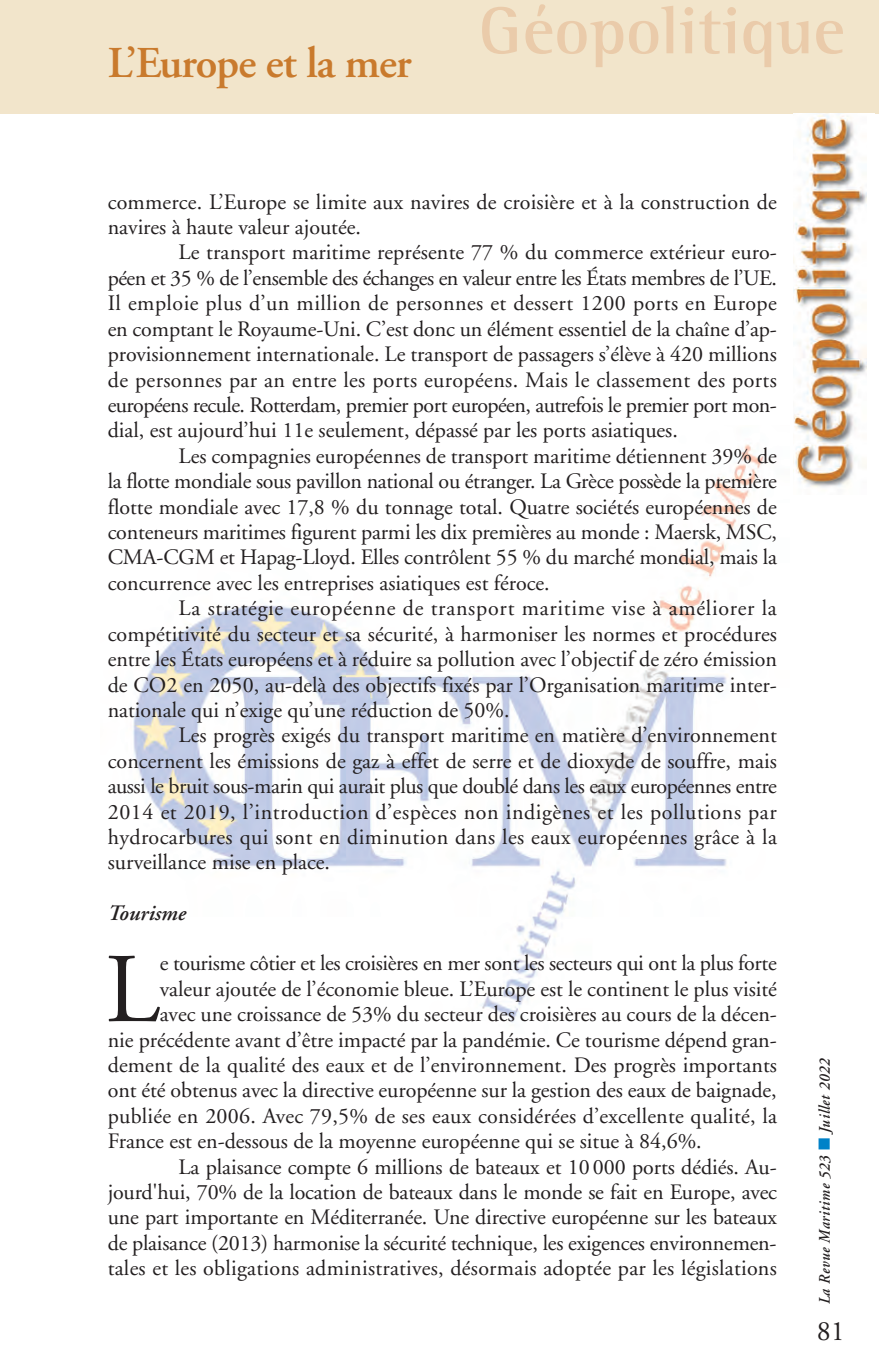
<style>
.page{position:relative;width:879px;height:1361px;background:#fff}
.page>*{position:absolute;margin:0;border:0;box-sizing:border-box;transform-origin:0 0}
.t1{font:98.6px "Adobe Garamond";color:#231f20}
.t2{font:700 68px "Rotis Semi Serif";color:#eacbaa}
.t3{font:600 44px "Adobe Garamond";letter-spacing:-.02em;color:#c97a2d}
.t4{font:28px "Adobe Garamond";color:#231f20}
.t5{font:22px/25.4px "Adobe Garamond";color:#231f20;text-align:justify}
.t6{font:22px "Adobe Garamond";letter-spacing:-.02em;color:#231f20}
.t7{font:italic 600 22px "Adobe Garamond";color:#231f20}
.t8{font:italic 600 16px "Adobe Garamond";letter-spacing:.045em;color:#231f20;scale:.9 1}
.s1{color:#0082c8}
</style>
<div class="page">
<img style="left:133px;top:444px;width:631px;height:579px">
<img style="left:794px;top:113px;width:73px;height:374px">
<div style="left:0;top:0;width:23px;height:113px;background:#f2e5cb"></div>
<h3 class="t3" style="left:108px;top:46px;width:305px">L’Europe et la mer</h3>
<h2 class="t2" style="left:479px;top:8px;width:368px">Géopolitique</h2>
<p class="t5" style="left:108px;top:191px;width:670px">commerce. L’Europe se limite aux navires de croisière et à la construction de navires à haute valeur ajoutée.</p>
<p class="t5" style="left:108px;top:242px;width:671px;text-indent:71px">Le transport maritime représente 77 % du commerce extérieur euro&shy;péen et 35 % de l’ensemble des échanges en valeur entre les États membres de l’UE.<br>Il emploie plus d’un million de personnes et dessert 1200 ports en Europe en comptant le Royaume-Uni. C’est donc un élément essentiel de la chaîne d’ap&shy;provisionnement internationale. Le transport de passagers s’élève à 420 millions de personnes par an entre les ports européens. Mais le classement des ports européens recule. Rotterdam, premier port européen, autrefois le premier port mon&shy;dial, est aujourd’hui 11e seulement, dépassé par les ports asiatiques.</p>
<p class="t5" style="left:108px;top:445px;width:671px;text-indent:71px">Les compagnies européennes de transport maritime détiennent 39% de la flotte mondiale sous pavillon national ou étranger. La Grèce possède la première flotte mondiale avec 17,8 % du tonnage total. Quatre sociétés européennes de conteneurs maritimes figurent parmi les dix premières au monde : Maersk, MSC, CMA-CGM et Hapag-Lloyd. Elles contrôlent 55 % du marché mondial, mais la concurrence avec les entreprises asiatiques est féroce.</p>
<p class="t5" style="left:108px;top:597px;width:670px;text-indent:71px">La stratégie européenne de transport maritime vise à améliorer la compétitivité du secteur et sa sécurité, à harmoniser les normes et procédures entre les États européens et à réduire sa pollution avec l’objectif de zéro émission de CO2 en 2050, au-delà des objectifs fixés par l’Organisation maritime inter&shy;nationale qui n’exige qu’une réduction de 50%.</p>
<p class="t5" style="left:108px;top:724px;width:670px;text-indent:71px">Les progrès exigés du transport maritime en matière d’environnement concernent les émissions de gaz à effet de serre et de dioxyde de souffre, mais aussi le bruit sous-marin qui aurait plus que doublé dans les eaux européennes entre 2014 et 2019, l’introduction d’espèces non indigènes et les pollutions par hydrocarbures qui sont en diminution dans les eaux européennes grâce à la surveillance mise en place.</p>
<p class="t7" style="left:108px;top:904px;width:80px">Tourisme</p>
<h1 class="t1" style="left:105px;top:950px;width:56px">L</h1>
<p class="t6" style="left:160px;top:954px;width:618px">e tourisme côtier et les croisières en mer sont les secteurs qui ont la plus forte</p>
<p class="t5" style="left:160px;top:978px;width:618px">valeur ajoutée de l’économie bleue. L’Europe est le continent le plus visité</p>
<p class="t5" style="left:160px;top:1003px;width:618px">avec une croissance de 53% du secteur des croisières au cours de la décen-</p>
<p class="t5" style="left:108px;top:1028px;width:670px">nie précédente avant d’être impacté par la pandémie. Ce tourisme dépend gran-</p>
<p class="t5" style="left:108px;top:1054px;width:671px">dement de la qualité des eaux et de l’environnement. Des progrès importants</p>
<p class="t5" style="left:108px;top:1079px;width:670px">ont été obtenus avec la directive européenne sur la gestion des eaux de baignade,</p>
<p class="t5" style="left:108px;top:1105px;width:670px">publiée en 2006. Avec 79,5% de ses eaux considérées d’excellente qualité, la</p>
<p class="t5" style="left:108px;top:1130px;width:595px">France est en-dessous de la moyenne européenne qui se situe à 84,6%.</p>
<p class="t5" style="left:179px;top:1156px;width:600px">La plaisance compte 6 millions de bateaux et 10 000 ports dédiés. Au-</p>
<p class="t5" style="left:108px;top:1181px;width:671px">jourd'hui, 70% de la location de bateaux dans le monde se fait en Europe, avec</p>
<p class="t5" style="left:108px;top:1206px;width:670px">une part importante en Méditerranée. Une directive européenne sur les bateaux</p>
<p class="t5" style="left:108px;top:1232px;width:670px">de plaisance (2013) harmonise la sécurité technique, les exigences environnemen-</p>
<p class="t5" style="left:108px;top:1257px;width:670px">tales et les obligations administratives, désormais adoptée par les législations</p>
<p class="t8" style="left:818px;top:1304px;width:275px;rotate:-90deg">La Revue Maritime 523 <span class="s1">■</span> Juillet 2022</p>
<p class="t4" style="left:817px;top:1320px;width:29px">81</p>
</div>
